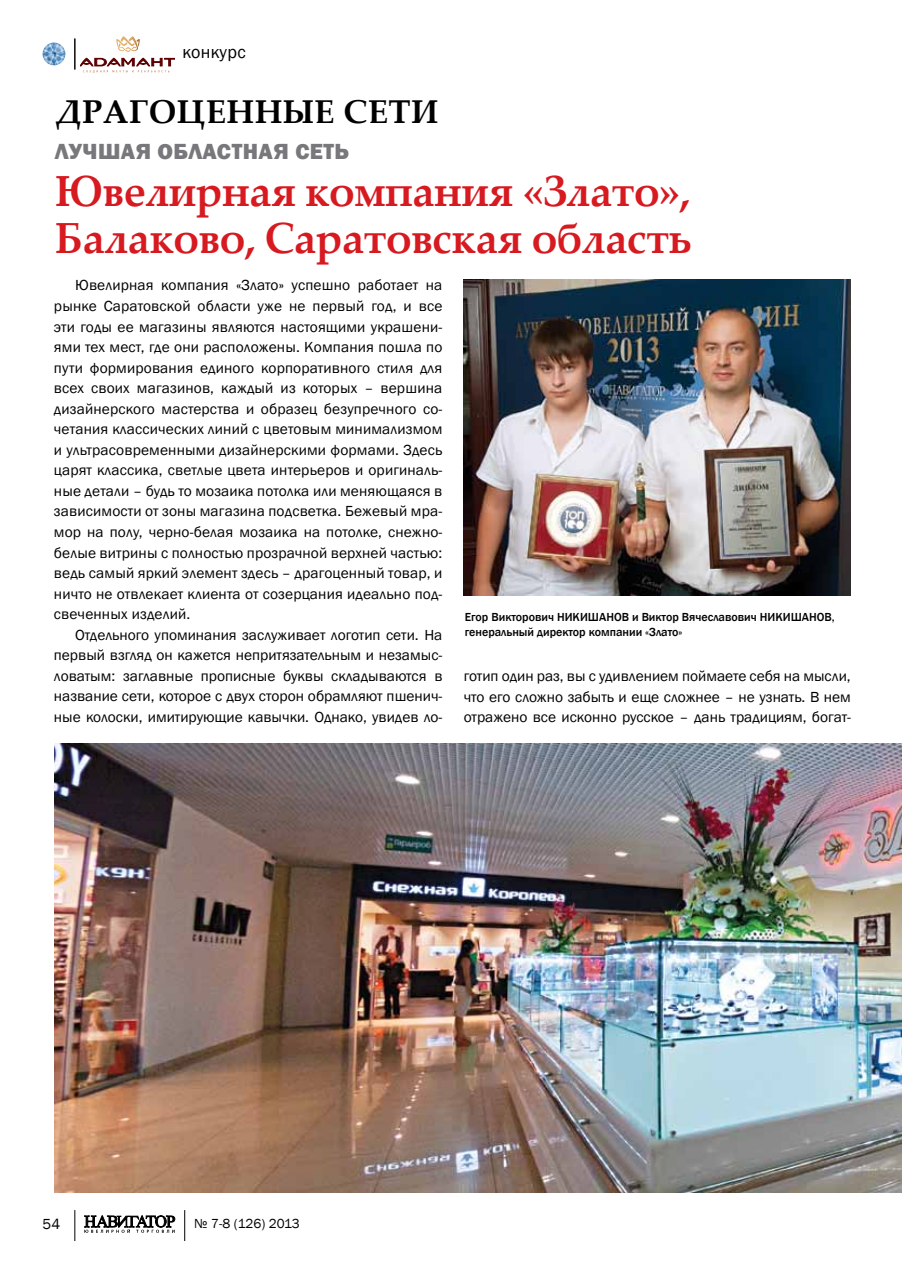
<style>
.page{position:relative;width:902px;height:1263px;background:#fff}
.page>*{position:absolute;margin:0;border:0;box-sizing:border-box;transform-origin:0 0}
.t1{font:700 43.5px/46.5px "Palatino Linotype";letter-spacing:-.01em;color:#d71920;scale:.95 1}
.t2{font:700 33px "Palatino Linotype";letter-spacing:.01em;color:#000}
.t3{font:800 22.5px "Franklin Gothic";letter-spacing:.02em;color:#77787b}
.t4{font:18px "Franklin Gothic";letter-spacing:.02em;color:#000}
.t5{font:15px/20.5px "Franklin Gothic";color:#000;text-align:justify}
.t6{font:13.5px "Franklin Gothic";color:#000}
.t7{font:500 12px "Franklin Gothic";color:#000}
</style>
<div class="page">
<img style="left:43px;top:43px;width:22px;height:22px;border-radius:11px">
<svg style="left:84px;top:1215px;width:91px;height:18px"></svg>
<hr style="left:184px;top:1210px;width:1px;height:31px;background:#000">
<hr style="left:74px;top:1210px;width:1px;height:31px;background:#000">
<hr style="left:74px;top:39px;width:1px;height:30px;background:#000">
<svg style="left:80px;top:58px;width:95px;height:15px"></svg>
<svg style="left:116px;top:36px;width:24px;height:15px"></svg>
<img style="left:463px;top:280px;width:387px;height:316px">
<img style="left:55px;top:743px;width:846px;height:449px">
<p class="t4" style="left:182px;top:41px;width:65px">конкурс</p>
<h2 class="t2" style="left:55px;top:89px;width:384px">ДРАГОЦЕННЫЕ СЕТИ</h2>
<h3 class="t3" style="left:55px;top:137px;width:295px">ЛУЧШАЯ ОБЛАСТНАЯ СЕТЬ</h3>
<h1 class="t1" style="left:55px;top:166px;width:671px">Ювелирная компания «Злато»,<br>Балаково, Саратовская область</h1>
<p class="t5" style="left:54px;top:275px;width:390px;text-indent:21px">Ювелирная компания «Злато» успешно работает на рынке Саратовской области уже не первый год, и все эти годы ее магазины являются настоящими украшени&shy;ями тех мест, где они расположены. Компания пошла по пути формирования единого корпоративного стиля для всех своих магазинов, каждый из которых – вершина дизайнерского мастерства и образец безупречного со&shy;четания классических линий с цветовым минимализмом и ультрасовременными дизайнерскими формами. Здесь царят классика, светлые цвета интерьеров и оригиналь&shy;ные детали – будь то мозаика потолка или меняющаяся в зависимости от зоны магазина подсветка. Бежевый мра&shy;мор на полу, черно-белая мозаика на потолке, снежно&shy;белые витрины с полностью прозрачной верхней частью: ведь самый яркий элемент здесь – драгоценный товар, и ничто не отвлекает клиента от созерцания идеально под&shy;свеченных изделий.</p>
<p class="t5" style="left:54px;top:625px;width:390px;text-indent:21px">Отдельного упоминания заслуживает логотип сети. На первый взгляд он кажется непритязательным и незамыс&shy;ловатым: заглавные прописные буквы складываются в название сети, которое с двух сторон обрамляют пшенич&shy;ные колоски, имитирующие кавычки. Однако, увидев ло-</p>
<p class="t7" style="left:464px;top:610px;width:312px">Егор Викторович Никишанов и Виктор Вячеславович НИКИША</p>
<p class="t7" style="left:809px;top:610px;width:27px">НОВ,</p>
<p class="t7" style="left:464px;top:625px;width:219px">генеральный директор компании «Злато»</p>
<p class="t5" style="left:463px;top:666px;width:388px">готип один раз, вы с удивлением поймаете себя на мысли, что его сложно забыть и еще сложнее – не узнать. В нем отражено все исконно русское – дань традициям, богат-</p>
<p class="t5" style="left:43px;top:1214px;width:19px">54</p>
<p class="t6" style="left:194px;top:1215px;width:107px">№ 7-8 (126) 2013</p>
</div>
